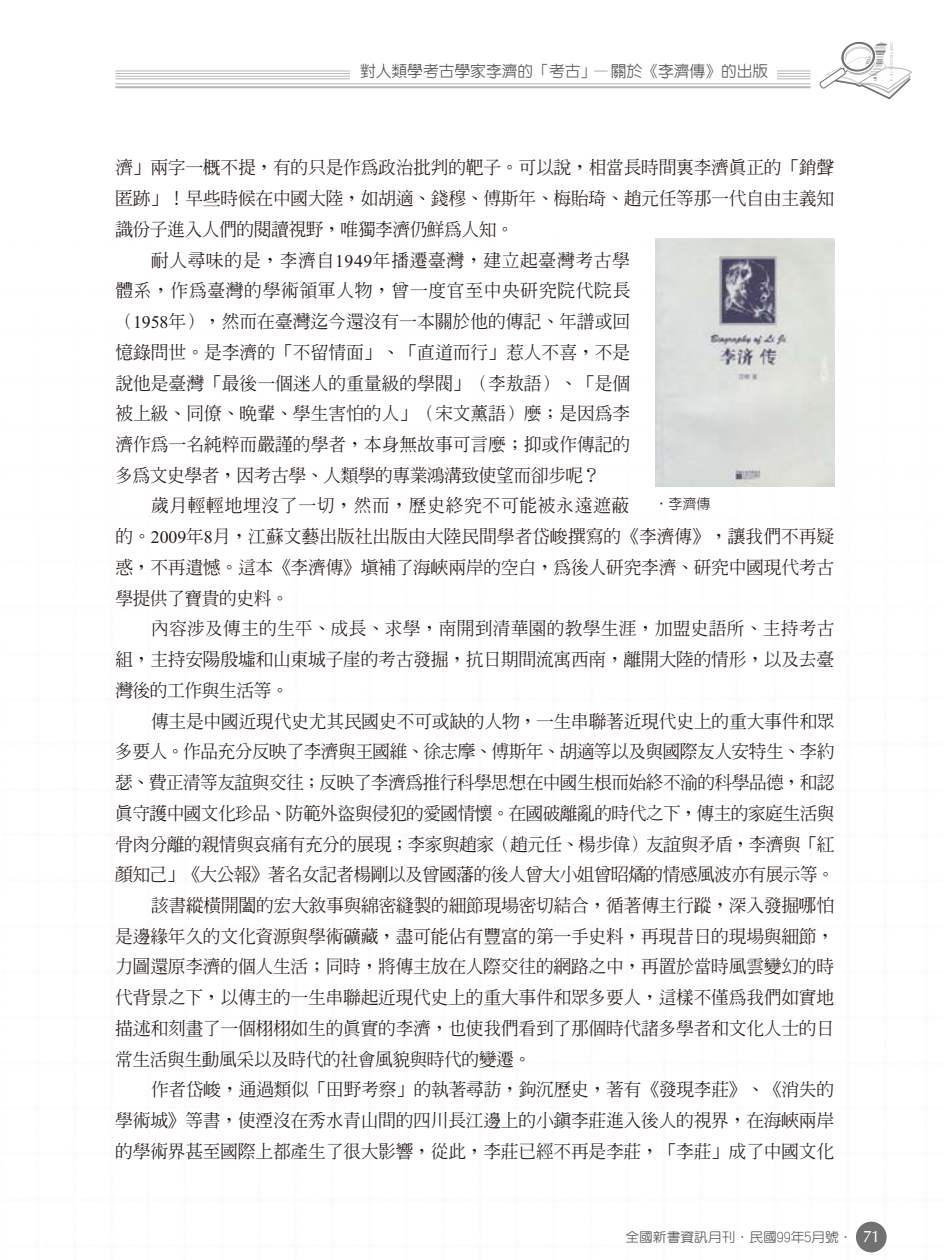
<style>
.page{position:relative;width:945px;height:1260px;background:#fff}
.page>*{position:absolute;margin:0;border:0;box-sizing:border-box;transform-origin:0 0}
.t1{font:17.85px "AR Ming B5 Medium E Ten B5 H";letter-spacing:-.02em;color:#231916}
.t2{font:17.85px "AR Ming B5 Medium E Ten B5 H";letter-spacing:.03em;color:#231916}
.t3{font:17.85px "AR Ming B5 Medium E Ten B5 H";letter-spacing:-.04em;color:#231916}
.t4{font:17.85px "AR Ming B5 Medium E Ten B5 H";letter-spacing:.01em;color:#231916}
.t5{font:15.75px "AR New Hei B5 Medium E Ten B5 H";color:#595857}
.t6{font:14px "AR New Hei B5 Light E Ten B5 H";color:#231916}
.t7{font:13.12px "AR Yuan B5 Medium E Ten B5 H";color:#595857;scale:1.05 1}
.s1{font-family:"Times New Roman"}
.s2{font-family:"CG Omega";font-size:16.62px;color:#fff}
</style>
<div class="page">
<hr style="left:115px;top:71px;width:696px;height:1px;background:#b5b5b6">
<hr style="left:115px;top:73px;width:696px;height:1px;background:#b5b5b6">
<hr style="left:115px;top:76px;width:696px;height:1px;background:#b5b5b6">
<hr style="left:115px;top:79px;width:696px;height:1px;background:#b5b5b6">
<hr style="left:115px;top:83px;width:696px;height:1px;background:#b5b5b6">
<hr style="left:115px;top:86px;width:696px;height:2px;background:#b5b5b6">
<svg style="left:819px;top:42px;width:93px;height:58px"></svg>
<div style="left:350px;top:57px;width:426px;height:24px;background:#fff"></div>
<img style="left:655px;top:238px;width:180px;height:249px">
<p class="t5" style="left:360px;top:65px;width:410px">對人類學考古學家李濟的「考古」—關於《李濟傳》的出版</p>
<p class="t1" style="left:115px;top:161px;width:720px">濟」兩字一概不提，有的只是作為政治批判的靶子。可以說，相當長時間裏李濟真正的「銷聲</p>
<p class="t1" style="left:115px;top:192px;width:720px">匿跡」！早些時候在中國大陸，如胡適、錢穆、傅斯年、梅貽琦、趙元任等那一代自由主義知</p>
<p class="t1" style="left:115px;top:222px;width:400px">識份子進入人們的閱讀視野，唯獨李濟仍鮮為人知。</p>
<p class="t2" style="left:151px;top:253px;width:481px">耐人尋味的是，李濟自<span class="s1">1949</span>年播遷臺灣，建立起臺灣考古學</p>
<p class="t2" style="left:115px;top:284px;width:517px">體系，作為臺灣的學術領軍人物，曾一度官至中央研究院代院長</p>
<p class="t1" style="left:115px;top:315px;width:516px">（<span class="s1">1958</span>年），然而在臺灣迄今還沒有一本關於他的傳記、年譜或回</p>
<p class="t1" style="left:115px;top:345px;width:517px">憶錄問世。是李濟的「不留情面」、「直道而行」惹人不喜，不是</p>
<p class="t1" style="left:115px;top:376px;width:517px">說他是臺灣「最後一個迷人的重量級的學閥」（李敖語）、「是個</p>
<p class="t1" style="left:115px;top:407px;width:517px">被上級、同僚、晚輩、學生害怕的人」（宋文薰語）麼；是因為李</p>
<p class="t1" style="left:115px;top:438px;width:517px">濟作為一名純粹而嚴謹的學者，本身無故事可言麼；抑或作傳記的</p>
<p class="t1" style="left:115px;top:468px;width:487px">多為文史學者，因考古學、人類學的專業鴻溝致使望而卻步呢？</p>
<p class="t2" style="left:151px;top:499px;width:480px">歲月輕輕地埋沒了一切，然而，歷史終究不可能被永遠遮蔽</p>
<p class="t1" style="left:115px;top:530px;width:721px">的。<span class="s1">2009</span>年<span class="s1">8</span>月，江蘇文藝出版社出版由大陸民間學者岱峻撰寫的《李濟傳》，讓我們不再疑</p>
<p class="t1" style="left:115px;top:561px;width:720px">惑，不再遺憾。這本《李濟傳》填補了海峽兩岸的空白，為後人研究李濟、研究中國現代考古</p>
<p class="t1" style="left:115px;top:591px;width:175px">學提供了寶貴的史料。</p>
<p class="t4" style="left:151px;top:622px;width:685px">內容涉及傳主的生平、成長、求學，南開到清華園的教學生涯，加盟史語所、主持考古</p>
<p class="t1" style="left:115px;top:653px;width:720px">組，主持安陽殷墟和山東城子崖的考古發掘，抗日期間流寓西南，離開大陸的情形，以及去臺</p>
<p class="t1" style="left:115px;top:683px;width:175px">灣後的工作與生活等。</p>
<p class="t1" style="left:151px;top:714px;width:685px">傳主是中國近現代史尤其民國史不可或缺的人物，一生串聯著近現代史上的重大事件和眾</p>
<p class="t1" style="left:115px;top:745px;width:721px">多要人。作品充分反映了李濟與王國維、徐志摩、傅斯年、胡適等以及與國際友人安特生、李約</p>
<p class="t1" style="left:115px;top:776px;width:721px">瑟、費正清等友誼與交往；反映了李濟為推行科學思想在中國生根而始終不渝的科學品德，和認</p>
<p class="t1" style="left:115px;top:806px;width:721px">真守護中國文化珍品、防範外盜與侵犯的愛國情懷。在國破離亂的時代之下，傳主的家庭生活與</p>
<p class="t1" style="left:115px;top:837px;width:721px">骨肉分離的親情與哀痛有充分的展現；李家與趙家（趙元任、楊步偉）友誼與矛盾，李濟與「紅</p>
<p class="t3" style="left:115px;top:868px;width:721px">顏知己」《大公報》著名女記者楊剛以及曾國藩的後人曾大小姐曾昭燏的情感風波亦有展示等。</p>
<p class="t1" style="left:151px;top:899px;width:685px">該書縱橫開闔的宏大敘事與綿密縫製的細節現場密切結合，循著傳主行蹤，深入發掘哪怕</p>
<p class="t1" style="left:115px;top:929px;width:720px">是邊緣年久的文化資源與學術礦藏，盡可能佔有豐富的第一手史料，再現昔日的現場與細節，</p>
<p class="t1" style="left:115px;top:960px;width:720px">力圖還原李濟的個人生活；同時，將傳主放在人際交往的網路之中，再置於當時風雲變幻的時</p>
<p class="t1" style="left:115px;top:991px;width:720px">代背景之下，以傳主的一生串聯起近現代史上的重大事件和眾多要人，這樣不僅為我們如實地</p>
<p class="t1" style="left:115px;top:1021px;width:720px">描述和刻畫了一個栩栩如生的真實的李濟，也使我們看到了那個時代諸多學者和文化人士的日</p>
<p class="t1" style="left:115px;top:1052px;width:418px">常生活與生動風采以及時代的社會風貌與時代的變遷。</p>
<p class="t1" style="left:151px;top:1083px;width:685px">作者岱峻，通過類似「田野考察」的執著尋訪，鉤沉歷史，著有《發現李莊》、《消失的</p>
<p class="t1" style="left:115px;top:1114px;width:720px">學術城》等書，使湮沒在秀水青山間的四川長江邊上的小鎮李莊進入後人的視界，在海峽兩岸</p>
<p class="t1" style="left:115px;top:1144px;width:720px">的學術界甚至國際上都產生了很大影響，從此，李莊已經不再是李莊，「李莊」成了中國文化</p>
<p class="t6" style="left:654px;top:499px;width:57px">‧李濟傳</p>
<p class="t7" style="left:625px;top:1232px;width:244px">全國新書資訊月刊．民國99年5月號． <span class="s2">71</span></p>
</div>
